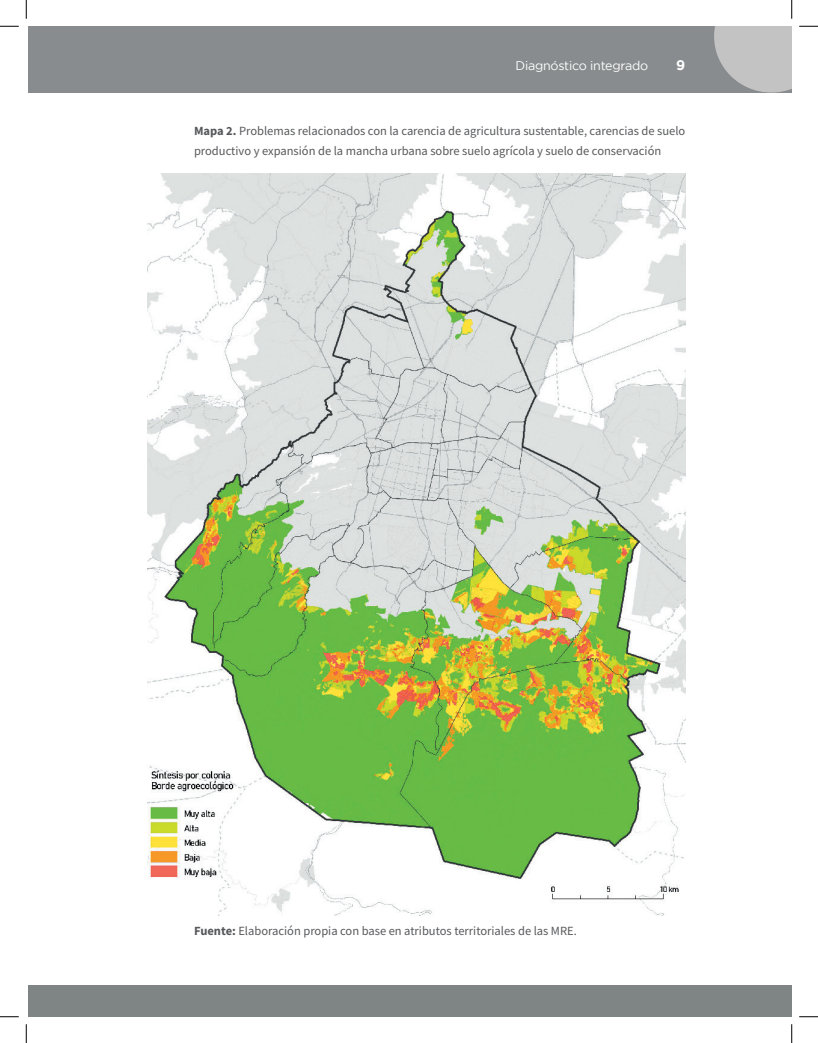
<style>
.page{position:relative;width:818px;height:1043px;background:#fff}
.page>*{position:absolute;margin:0;border:0;box-sizing:border-box;transform-origin:0 0}
.t1{font:700 13.75px "Gotham";color:#fff}
.t2{font:12.5px/20px "Source Sans Pro";color:#57585a}
.t3{font:12.5px "Gotham";letter-spacing:-.02em;color:#fff}
.s1{font-weight:700}
</style>
<div class="page">
<div style="left:28px;top:26px;width:763px;height:67px;background:#888c8e"></div>
<div style="left:28px;top:985px;width:763px;height:31px;background:#7f8485"></div>
<svg style="left:714px;top:26px;width:77px;height:67px;background:#bbbabb"></svg>
<img style="left:148px;top:173px;width:537px;height:742px">
<svg style="left:0;top:25px;width:19px;height:2px"></svg>
<svg style="left:799px;top:25px;width:19px;height:2px"></svg>
<svg style="left:0;top:1016px;width:19px;height:1px"></svg>
<svg style="left:799px;top:1016px;width:19px;height:1px"></svg>
<svg style="left:25px;top:0;width:2px;height:19px"></svg>
<svg style="left:25px;top:1024px;width:2px;height:18px"></svg>
<svg style="left:791px;top:0;width:1px;height:19px"></svg>
<svg style="left:791px;top:1024px;width:1px;height:18px"></svg>
<p class="t3" style="left:515px;top:58px;width:134px">Diagnóstico integrado</p>
<p class="t1" style="left:676px;top:57px;width:11px">9</p>
<p class="t2" style="left:194px;top:121px;width:493px"><span class="s1">Mapa 2.</span> Problemas relacionados con la carencia de agricultura sustentable, carencias de suelo productivo y expansión de la mancha urbana sobre suelo agrícola y suelo de conservación</p>
<p class="t2" style="left:194px;top:921px;width:384px"><span class="s1">Fuente:</span> Elaboración propia con base en atributos territoriales de las MRE.</p>
</div>
